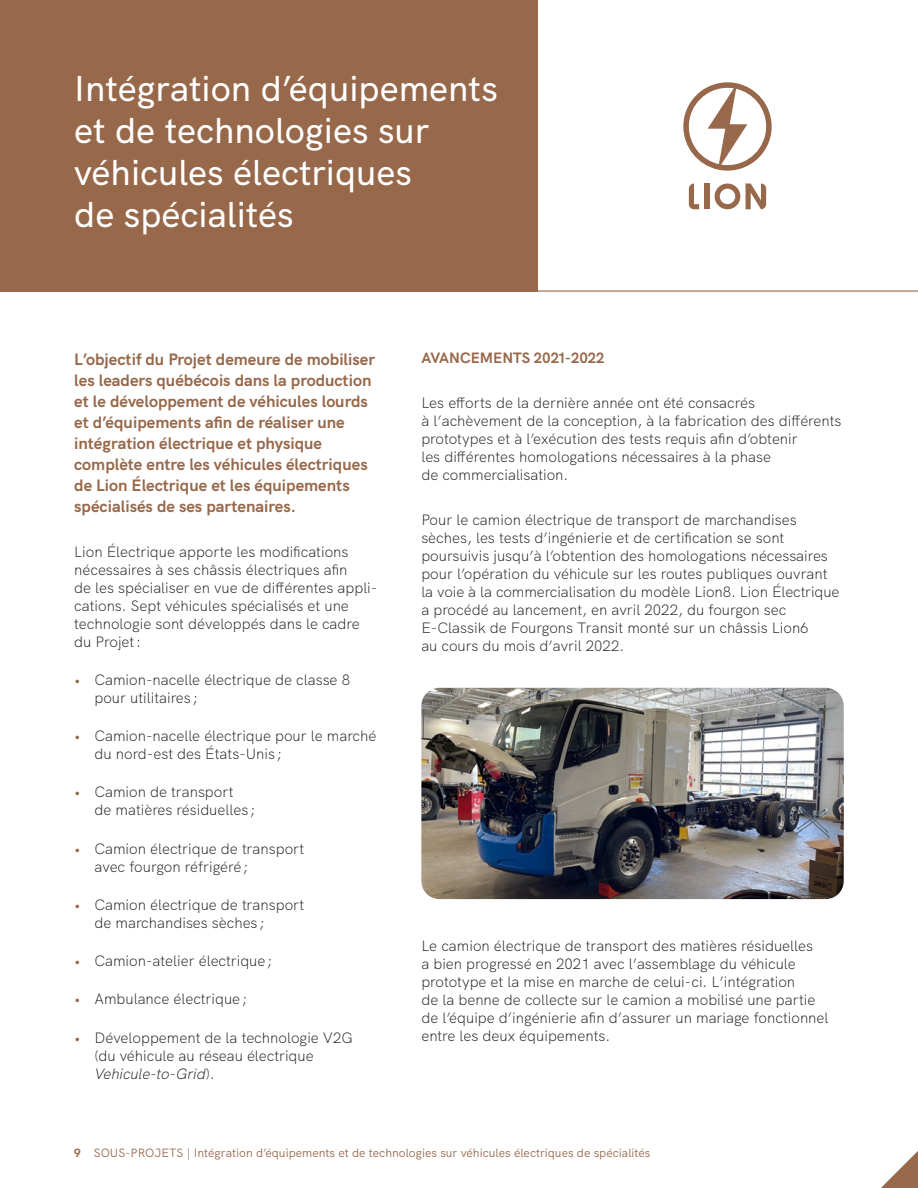
<style>
.page{position:relative;width:918px;height:1188px;background:#fff}
.page>*{position:absolute;margin:0;border:0;box-sizing:border-box;transform-origin:0 0}
.Titre_petit{font:500 36px/42px "HK Grotesk";color:#fff}
.Texte_noir{font:700 16.5px/21px "HK Grotesk";color:#97684a}
.Texte_noir-2{font:300 15px/18px "HK Grotesk";color:#231f20}
.Sous-titre_bleu{font:700 15px "HK Grotesk";color:#97684a}
.Sous-titre_bleu-2{font:12px "HK Grotesk";color:#97684a}
.s1{color:#97684a}
.s2{font-style:italic}
.s3{font-weight:700}
</style>
<div class="page">
<div style="left:0;top:0;width:537px;height:292px;background:#97684a"></div>
<hr style="left:0;top:290px;width:918px;height:2px;background:#97684a">
<svg style="left:683px;top:82px;width:89px;height:89px"></svg>
<svg style="left:715px;top:184px;width:25px;height:25px"></svg>
<div style="left:704px;top:184px;width:5px;height:25px;background:#97684a"></div>
<svg style="left:689px;top:184px;width:10px;height:25px"></svg>
<svg style="left:746px;top:184px;width:20px;height:25px"></svg>
<img style="left:421px;top:688px;width:423px;height:211px">
<svg style="left:881px;top:1151px;width:37px;height:37px"></svg>
<p class="Titre_petit" style="left:74px;top:64px;width:425px">Intégration d’équipements et de technologies sur véhicules électriques<br>de spécialités</p>
<p class="Texte_noir" style="left:74px;top:347px;width:302px">L’objectif du Projet demeure de mobiliser les leaders québécois dans la production et le développement de véhicules lourds et d’équipements afin de réaliser une intégration électrique et physique complète entre les véhicules électriques de Lion Électrique et les équipements spécialisés de ses partenaires.</p>
<p class="Texte_noir-2" style="left:74px;top:541px;width:302px">Lion Électrique apporte les modifications nécessaires à ses châssis électriques afin<br>de les spécialiser en vue de différentes appli&shy;cations. Sept véhicules spécialisés et une technologie sont développés dans le cadre du Projet:</p>
<p class="Texte_noir-2" style="left:94px;top:669px;width:257px;text-indent:-20px"><span class="s1">•</span> Camion-nacelle électrique de classe 8 pour utilitaires ;</p>
<p class="Texte_noir-2" style="left:94px;top:726px;width:283px;text-indent:-20px"><span class="s1">•</span> Camion-nacelle électrique pour le marché du nord-est des États-Unis ;</p>
<p class="Texte_noir-2" style="left:94px;top:782px;width:162px;text-indent:-20px"><span class="s1">•</span> Camion de transport<br>de matières résiduelles ;</p>
<p class="Texte_noir-2" style="left:94px;top:838px;width:211px;text-indent:-20px"><span class="s1">•</span> Camion électrique de transport avec fourgon réfrigéré;</p>
<p class="Texte_noir-2" style="left:94px;top:894px;width:211px;text-indent:-20px"><span class="s1">•</span> Camion électrique de transport de marchandises sèches ;</p>
<p class="Texte_noir-2" style="left:74px;top:951px;width:200px"><span class="s1">•</span> Camion-atelier électrique;</p>
<p class="Texte_noir-2" style="left:74px;top:989px;width:174px"><span class="s1">•</span> Ambulance électrique;</p>
<p class="Texte_noir-2" style="left:94px;top:1027px;width:260px;text-indent:-20px"><span class="s1">•</span> Développement de la technologie V2G (du véhicule au réseau électrique<br><span class="s2">Vehicule-to-Grid</span>).</p>
<p class="Sous-titre_bleu" style="left:421px;top:346px;width:185px">AVANCEMENTS 2021-2022</p>
<p class="Texte_noir-2" style="left:421px;top:393px;width:422px">Les efforts de la dernière année ont été consacrés<br>à l’achèvement de la conception, à la fabrication des différents prototypes et à l’exécution des tests requis afin d’obtenir<br>les différentes homologations nécessaires à la phase<br>de commercialisation.</p>
<p class="Texte_noir-2" style="left:421px;top:510px;width:420px">Pour le camion électrique de transport de marchandises sèches, les tests d’ingénierie et de certification se sont poursuivis jusqu’à l’obtention des homologations nécessaires pour l’opération du véhicule sur les routes publiques ouvrant la voie à la commercialisation du modèle Lion8. Lion Électrique a procédé au lancement, en avril 2022, du fourgon sec E-Classik de Fourgons Transit monté sur un châssis Lion6<br>au cours du mois d’avril 2022.</p>
<p class="Texte_noir-2" style="left:421px;top:935px;width:409px">Le camion électrique de transport des matières résiduelles<br>a bien progressé en 2021 avec l’assemblage du véhicule prototype et la mise en marche de celui-ci. L’intégration<br>de la benne de collecte sur le camion a mobilisé une partie de l’équipe d’ingénierie afin d’assurer un mariage fonctionnel entre les deux équipements.</p>
<p class="Sous-titre_bleu-2" style="left:74px;top:1143px;width:578px"><span class="s3">9</span> SOUS-PROJETS | Intégration d’équipements et de technologies sur véhicules électriques de spécialités</p>
</div>
